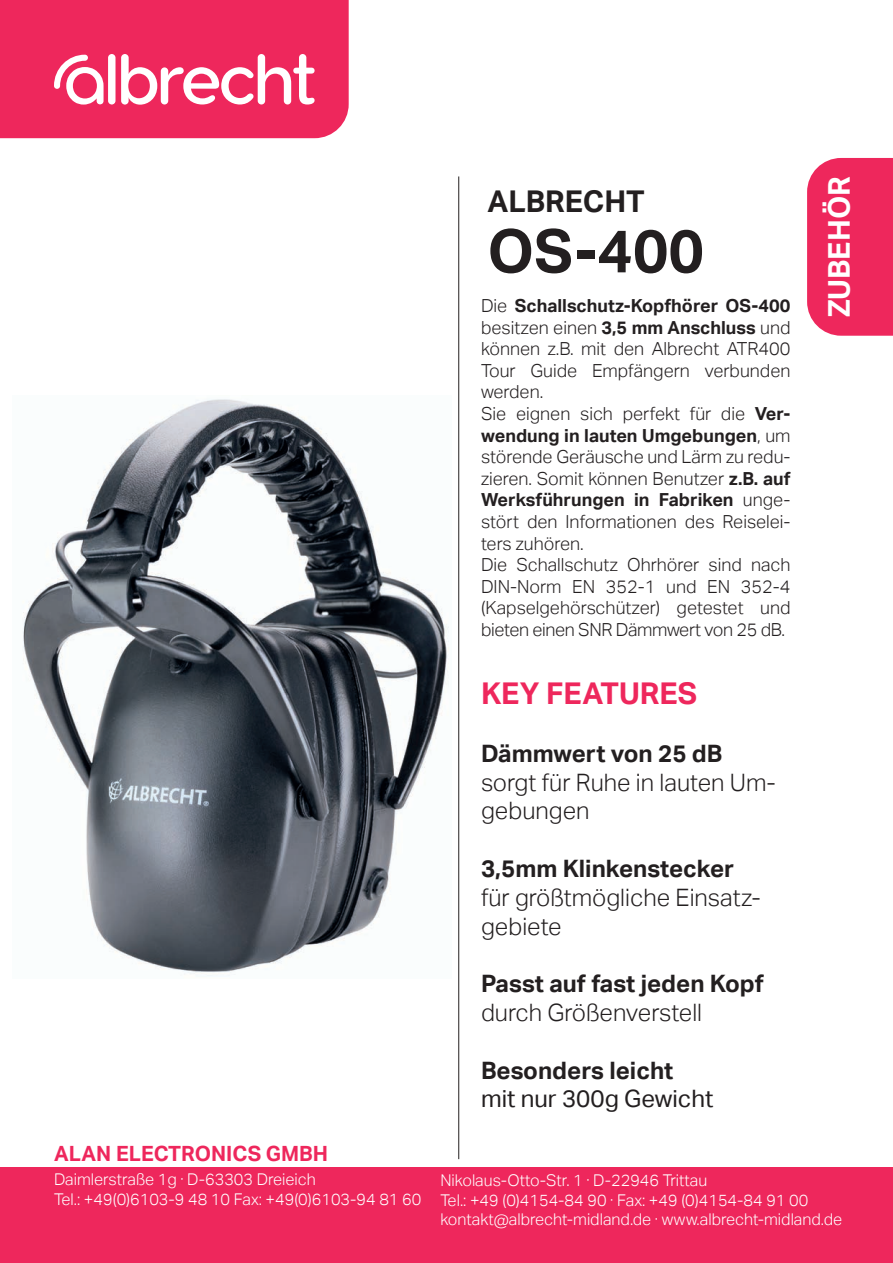
<style>
.page{position:relative;width:893px;height:1263px;background:#fff}
.page>*{position:absolute;margin:0;border:0;box-sizing:border-box;transform-origin:0 0}
.t1{font:700 60px "Aktiv Grotesk";color:#231f20}
.t2{font:700 30px "Aktiv Grotesk";color:#ee275c}
.t3{font:700 30px "Aktiv Grotesk";color:#231f20}
.t4{font:700 30px "Aktiv Grotesk";color:#fff}
.t5{font:300 24px/28.8px "Aktiv Grotesk";color:#231f20}
.t6{font:700 24px "Aktiv Grotesk";color:#231f20}
.t7{font:24px "Aktiv Grotesk";color:#231f20}
.t8{font:700 21px "Aktiv Grotesk";color:#ee275c}
.t9{font:300 18px/21.6px "Aktiv Grotesk";color:#231f20}
.t10{font:300 16.2px/19.5px "Aktiv Grotesk";color:#fff}
.s1{font-weight:700}
</style>
<div class="page">
<hr style="left:458px;top:176px;width:1px;height:983px;background:#231f20">
<img style="left:23px;top:399px;width:426px;height:577px">
<div style="left:807px;top:158px;width:86px;height:178px;background:#ee275c"></div>
<div style="left:0;top:0;width:349px;height:138px;background:#ee275c"></div>
<div style="left:108px;top:54px;width:7px;height:50px;background:#fff;border-radius:4px"></div>
<svg style="left:121px;top:54px;width:194px;height:51px"></svg>
<svg style="left:54px;top:55px;width:50px;height:50px"></svg>
<div style="left:0;top:1167px;width:893px;height:96px;background:#ee275c"></div>
<h2 class="t3" style="left:487px;top:184px;width:159px">ALBRECHT</h2>
<h1 class="t1" style="left:487px;top:217px;width:218px">OS-400</h1>
<p class="t9" style="left:481px;top:295px;width:311px">Die <span class="s1">Schallschutz-Kopfhörer OS-400 </span>besitzen einen <span class="s1">3,5 mm Anschluss</span> und können z.B. mit den Albrecht ATR400<br>Tour Guide Empfängern verbunden werden.<br>Sie eignen sich perfekt für die <span class="s1">Ver&shy;wendung in lauten Umgebungen</span>, um störende Geräusche und Lärm zu redu&shy;zieren. Somit können Benutzer <span class="s1">z.B. auf<br>Werksführungen in Fabriken</span> unge&shy;stört den Informationen des Reiselei&shy;ters zuhören.<br>Die Schallschutz Ohrhörer sind nach<br>DIN-Norm EN 352-1 und EN 352-4 (Kapselgehörschützer) getestet und bieten einen SNR Dämmwert von 25 dB.</p>
<h2 class="t2" style="left:481px;top:676px;width:218px">KEY FEATURES</h2>
<h3 class="t6" style="left:481px;top:739px;width:243px">Dämmwert von 25 dB</h3>
<h3 class="t5" style="left:481px;top:768px;width:296px">sorgt für Ruhe in lauten Um&shy;gebungen</h3>
<h3 class="t6" style="left:481px;top:855px;width:255px">3,5mm Klinkenstecker</h3>
<h3 class="t5" style="left:481px;top:883px;width:281px">für größtmögliche Einsatz&shy;gebiete</h3>
<h3 class="t6" style="left:481px;top:970px;width:284px">Passt auf fast jeden Kopf</h3>
<h3 class="t5" style="left:481px;top:998px;width:223px">durch Größenverstell</h3>
<h3 class="t6" style="left:481px;top:1056px;width:194px">Besonders leicht</h3>
<h3 class="t7" style="left:481px;top:1085px;width:234px">mit nur 300g Gewicht</h3>
<h2 class="t4" style="left:822px;top:317px;width:143px;rotate:-90deg">ZUBEHÖR</h2>
<p class="t8" style="left:54px;top:1142px;width:275px">ALAN ELECTRONICS GMBH</p>
<p class="t10" style="left:54px;top:1170px;width:369px">Daimlerstraße 1g · D-63303 Dreieich<br>Tel.: +49(0)6103-9 48 10 Fax: +49(0)6103-94 81 60</p>
<p class="t10" style="left:440px;top:1171px;width:403px">Nikolaus-Otto-Str. 1 · D-22946 Trittau<br>Tel.: +49 (0)4154-84 90 · Fax: +49 (0)4154-84 91 00 kontakt@albrecht-midland.de · www.albrecht-midland.de</p>
</div>
